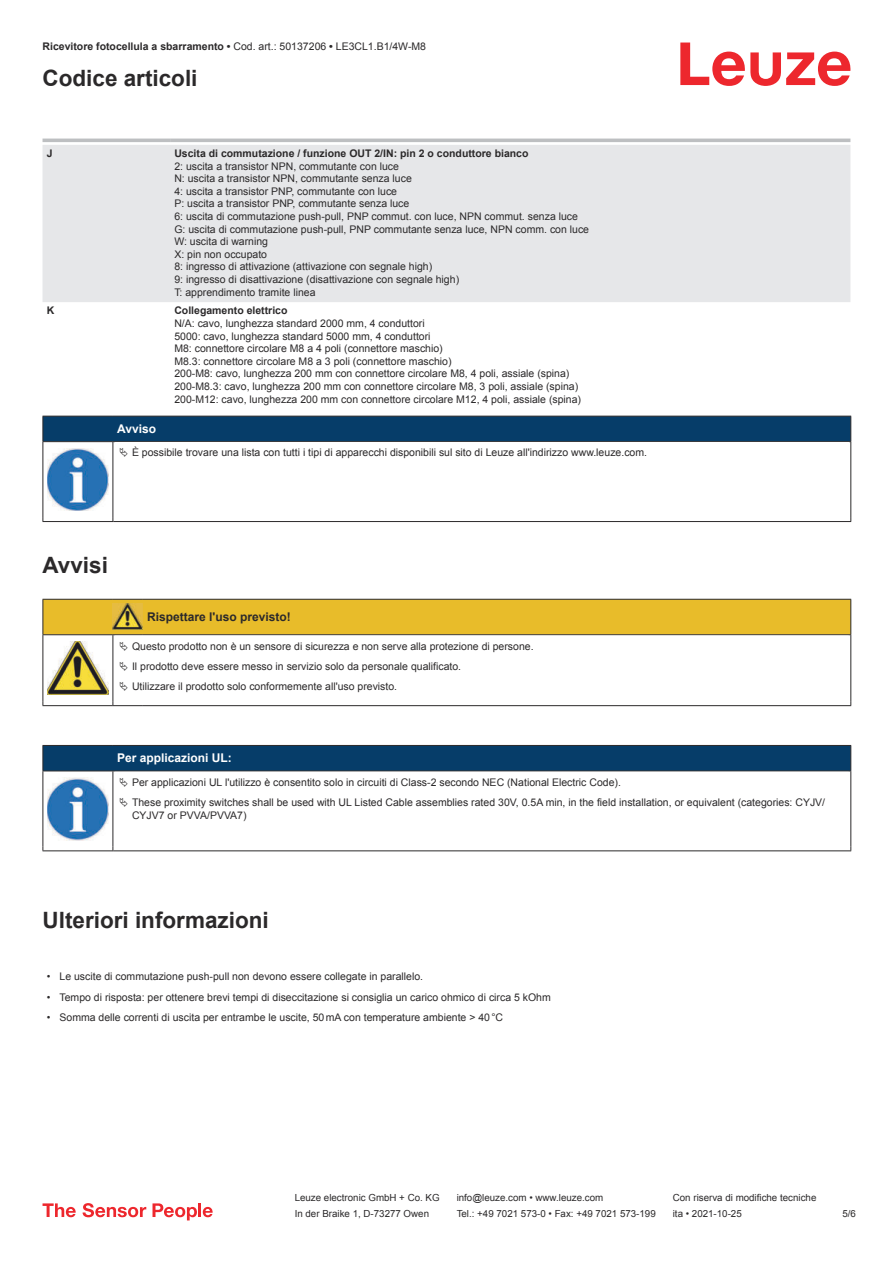
<style>
.page{position:relative;width:893px;height:1263px;background:#fff}
.page>*{position:absolute;margin:0;border:0;box-sizing:border-box;transform-origin:0 0}
.t1{font:700 22.5px "Arial";color:#2b292a}
.t2{font:700 12px "Arial";color:#fff}
.t3{font:700 12px "Arial";color:#2b292a}
.t4{font:10.5px/12.6px "Arial";color:#2b292a}
.t5{font:700 10.5px "Arial";color:#2b292a}
.t6{font:9.75px "Arial";color:#2b292a}
.s1{font-weight:400}
</style>
<div class="page">
<svg style="left:680px;top:43px;width:170px;height:43px"></svg>
<div style="left:43px;top:145px;width:807px;height:157px;background:#e6e7e9"></div>
<hr style="left:43px;top:139px;width:127px;height:3px;background:#bdbfc1">
<hr style="left:170px;top:139px;width:680px;height:3px;background:#bdbfc1">
<svg style="left:43px;top:1203px;width:33px;height:14px"></svg>
<svg style="left:83px;top:1203px;width:63px;height:14px"></svg>
<svg style="left:153px;top:1203px;width:44px;height:17px"></svg>
<hr style="left:198px;top:1203px;width:3px;height:14px;background:#ed272d">
<svg style="left:203px;top:1207px;width:10px;height:10px"></svg>
<div style="left:43px;top:416px;width:808px;height:26px;background:#063d69"></div>
<hr style="left:113px;top:441px;width:738px;height:1px;background:#2b292a">
<hr style="left:43px;top:442px;width:1px;height:75px;background:#2b292a">
<hr style="left:113px;top:442px;width:1px;height:75px;background:#2b292a">
<hr style="left:850px;top:442px;width:1px;height:75px;background:#2b292a">
<hr style="left:43px;top:521px;width:70px;height:1px;background:#2b292a">
<hr style="left:113px;top:521px;width:738px;height:1px;background:#2b292a">
<img style="left:47px;top:448px;width:61px;height:63px">
<hr style="left:43px;top:705px;width:70px;height:1px;background:#2b292a">
<hr style="left:113px;top:705px;width:30px;height:1px;background:#2b292a">
<hr style="left:143px;top:705px;width:708px;height:1px;background:#2b292a">
<hr style="left:43px;top:771px;width:1px;height:75px;background:#2b292a">
<hr style="left:113px;top:771px;width:1px;height:75px;background:#2b292a">
<hr style="left:850px;top:771px;width:1px;height:75px;background:#2b292a">
<hr style="left:43px;top:850px;width:70px;height:1px;background:#2b292a">
<hr style="left:113px;top:850px;width:738px;height:1px;background:#2b292a">
<img style="left:47px;top:825px;width:58px;height:15px">
<svg style="left:43px;top:599px;width:808px;height:106px"></svg>
<svg style="left:43px;top:745px;width:808px;height:80px"></svg>
<p class="t5" style="left:43px;top:43px;width:385px">Ricevitore fotocellula a sbarramento • <span class="s1">Cod. art.: 50137206</span> • <span class="s1">LE3CL1.B1/4W-M8</span></p>
<h1 class="t1" style="left:43px;top:70px;width:157px">Codice articoli</h1>
<p class="t5" style="left:47px;top:149px;width:7px">J</p>
<p class="t5" style="left:174px;top:149px;width:356px">Uscita di commutazione / funzione OUT 2/IN: pin 2 o conduttore bianco</p>
<p class="t4" style="left:174px;top:161px;width:416px">2: uscita a transistor NPN, commutante con luce<br>N: uscita a transistor NPN, commutante senza luce<br>4: uscita a transistor PNP, commutante con luce<br>P: uscita a transistor PNP, commutante senza luce<br>6: uscita di commutazione push-pull, PNP commut. con luce, NPN commut. senza luce G: uscita di commutazione push-pull, PNP commutante senza luce, NPN comm. con luce W: uscita di warning<br>X: pin non occupato<br>8: ingresso di attivazione (attivazione con segnale high)<br>9: ingresso di disattivazione (disattivazione con segnale high)<br>T: apprendimento tramite linea</p>
<p class="t5" style="left:47px;top:307px;width:9px">K</p>
<p class="t5" style="left:174px;top:307px;width:115px">Collegamento elettrico</p>
<p class="t4" style="left:174px;top:318px;width:408px">N/A: cavo, lunghezza standard 2000 mm, 4 conduttori<br>5000: cavo, lunghezza standard 5000 mm, 4 conduttori<br>M8: connettore circolare M8 a 4 poli (connettore maschio)<br>M8.3: connettore circolare M8 a 3 poli (connettore maschio)<br>200-M8: cavo, lunghezza 200 mm con connettore circolare M8, 4 poli, assiale (spina)<br>200-M8.3: cavo, lunghezza 200 mm con connettore circolare M8, 3 poli, assiale (spina)<br>200-M12: cavo, lunghezza 200 mm con connettore circolare M12, 4 poli, assiale (spina)</p>
<p class="t2" style="left:117px;top:424px;width:40px">Avviso</p>
<p class="t4" style="left:132px;top:447px;width:517px">È possibile trovare una lista con tutti i tipi di apparecchi disponibili sul sito di Leuze all'indirizzo www.leuze.com.</p>
<h1 class="t1" style="left:43px;top:556px;width:67px">Avvisi</h1>
<p class="t3" style="left:147px;top:612px;width:145px">Rispettare l'uso previsto!</p>
<p class="t4" style="left:132px;top:637px;width:403px;line-height:20.2px">Questo prodotto non è un sensore di sicurezza e non serve alla protezione di persone.<br>Il prodotto deve essere messo in servizio solo da personale qualificato.<br>Utilizzare il prodotto solo conformemente all'uso previsto.</p>
<p class="t2" style="left:117px;top:754px;width:116px">Per applicazioni UL:</p>
<p class="t4" style="left:132px;top:773px;width:695px;line-height:20.2px">Per applicazioni UL l'utilizzo è consentito solo in circuiti di Class-2 secondo NEC (National Electric Code).<br>These proximity switches shall be used with UL Listed Cable assemblies rated 30V, 0.5A min, in the field installation, or equivalent (categories: CYJV/</p>
<p class="t4" style="left:132px;top:809px;width:116px">CYJV7 or PVVA/PVVA7)</p>
<h1 class="t1" style="left:43px;top:911px;width:228px">Ulteriori informazioni</h1>
<p class="t4" style="left:47px;top:971px;width:378px">• Le uscite di commutazione push-pull non devono essere collegate in parallelo.</p>
<p class="t4" style="left:47px;top:992px;width:506px">• Tempo di risposta: per ottenere brevi tempi di diseccitazione si consiglia un carico ohmico di circa 5 kOhm</p>
<p class="t4" style="left:47px;top:1012px;width:458px">• Somma delle correnti di uscita per entrambe le uscite, 50 mA con temperature ambiente &gt; 40 °C</p>
<p class="t6" style="left:295px;top:1194px;width:146px">Leuze electronic GmbH + Co. KG</p>
<p class="t6" style="left:457px;top:1194px;width:148px">info@leuze.com • www.leuze.com</p>
<p class="t6" style="left:673px;top:1194px;width:145px">Con riserva di modifiche tecniche</p>
<p class="t6" style="left:295px;top:1210px;width:136px">In der Braike 1, D-73277 Owen</p>
<p class="t6" style="left:457px;top:1210px;width:201px">Tel.: +49 7021 573-0 • Fax: +49 7021 573-199</p>
<p class="t6" style="left:673px;top:1210px;width:70px">ita • 2021-10-25</p>
<p class="t6" style="left:842px;top:1210px;width:15px">5 /6</p>
</div>
